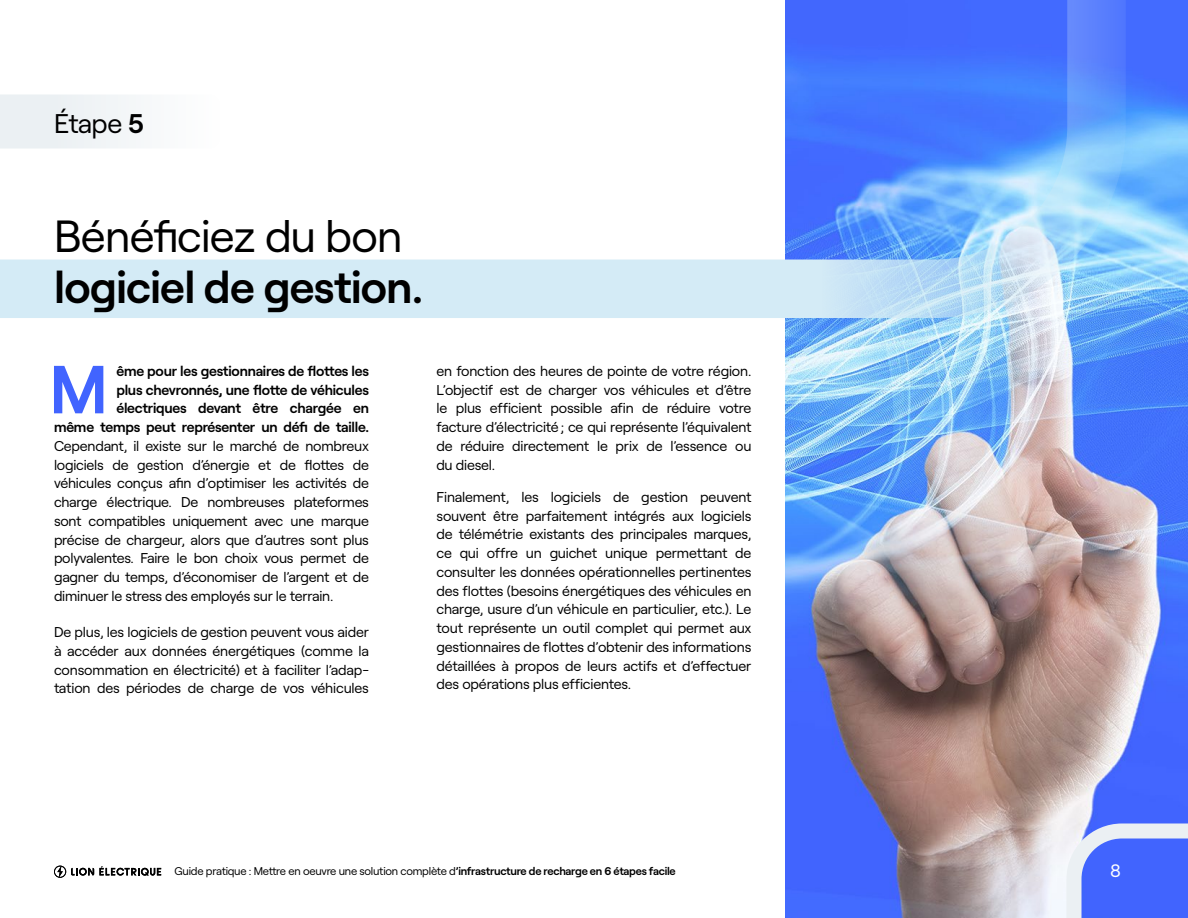
<style>
.page{position:relative;width:1188px;height:918px;background:#fff}
.page>*{position:absolute;margin:0;border:0;box-sizing:border-box;transform-origin:0 0}
.t1{font:600 67.8px "Roobert LE";color:#4164ff}
.t2{font:600 45px "Roobert LE";letter-spacing:-.015em;color:#000}
.t3{font:45px "Roobert LE";letter-spacing:-.015em;color:#000}
.t4{font:27px "Roobert LE";letter-spacing:-.02em;color:#000}
.t5{font:18px "Roobert LE";color:#fff}
.t6{font:14.25px/18.8px "Roobert LE";letter-spacing:-.01em;color:#000;text-align:justify}
.t7{font:600 14.25px/18.8px "Roobert LE";letter-spacing:-.015em;color:#000;text-align:right}
.t8{font:11.25px "Roobert LE";letter-spacing:-.02em;color:#000}
.s1{font-weight:600}
</style>
<div class="page">
<img style="left:785px;top:0;width:403px;height:918px">
<svg style="left:0;top:0;width:1139px;height:329px"></svg>
<svg style="left:0;top:95px;width:220px;height:54px"></svg>
<svg style="left:54px;top:866px;width:107px;height:12px"></svg>
<svg style="left:1059px;top:816px;width:129px;height:102px;background:#7891fa"></svg>
<h3 class="t4" style="left:54px;top:103px;width:92px">Étape <span class="s1">5</span></h3>
<h2 class="t3" style="left:54px;top:202px;width:350px">Bénéficiez du bon</h2>
<h2 class="t2" style="left:54px;top:252px;width:371px">logiciel de gestion.</h2>
<p class="t7" style="left:54px;top:360px;width:317px">ême pour les gestionnaires de flottes les<br>plus chevronnés, une flotte de véhicules électriques devant être chargée en<br>même temps peut représenter un défi de taille.</p>
<p class="t6" style="left:54px;top:435px;width:317px">Cependant, il existe sur le marché de nombreux logiciels de gestion d’énergie et de flottes de véhicules conçus afin d’optimiser les activités de charge électrique. De nombreuses plateformes sont compatibles uniquement avec une marque précise de chargeur, alors que d’autres sont plus polyvalentes. Faire le bon choix vous permet de gagner du temps, d’économiser de l’argent et de diminuer le stress des employés sur le terrain.</p>
<p class="t6" style="left:54px;top:622px;width:317px">De plus, les logiciels de gestion peuvent vous aider à accéder aux données énergétiques (comme la consommation en électricité) et à faciliter l’adap&shy;tation des périodes de charge de vos véhicules</p>
<h1 class="t1" style="left:49px;top:337px;width:60px">M</h1>
<p class="t6" style="left:437px;top:360px;width:317px">en fonction des heures de pointe de votre région.<br>L’objectif est de charger vos véhicules et d’être le plus efficient possible afin de réduire votre facture d’électricité; ce qui représente l’équivalent de réduire directement le prix de l’essence ou du diesel.</p>
<p class="t6" style="left:437px;top:486px;width:317px">Finalement, les logiciels de gestion peuvent souvent être parfaitement intégrés aux logiciels de télémétrie existants des principales marques, ce qui offre un guichet unique permettant de consulter les données opérationnelles pertinentes des flottes (besoins énergétiques des véhicules en charge, usure d’un véhicule en particulier, etc.). Le tout représente un outil complet qui permet aux gestionnaires de flottes d’obtenir des informations détaillées à propos de leurs actifs et d’effectuer des opérations plus efficientes.</p>
<p class="t8" style="left:175px;top:863px;width:503px">Guide pratique : Mettre en oeuvre une solution complète d<span class="s1">’infrastructure de recharge en 6 étapes facile</span></p>
<p class="t5" style="left:1110px;top:857px;width:12px">8</p>
</div>
